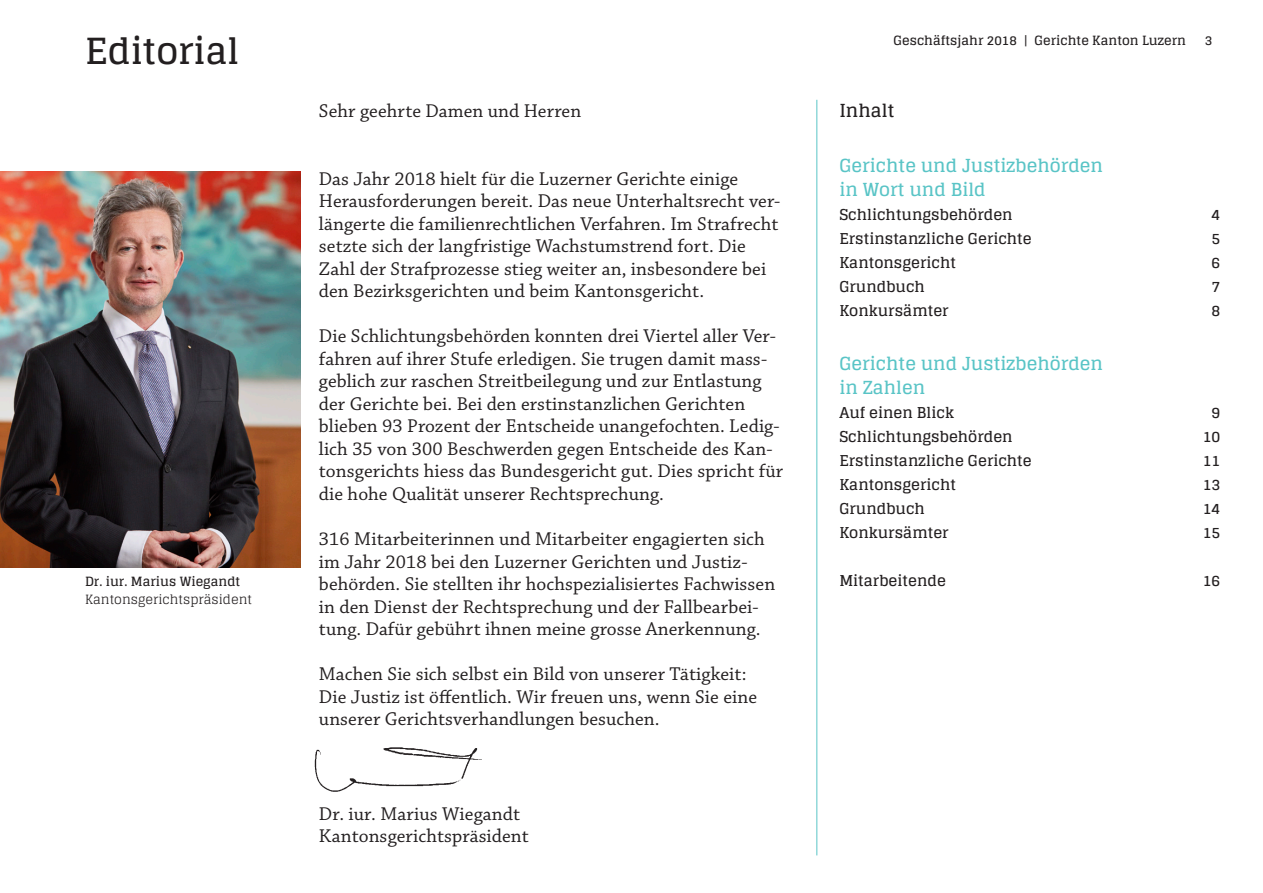
<style>
.page{position:relative;width:1263px;height:893px;background:#fff}
.page>*{position:absolute;margin:0;border:0;box-sizing:border-box;transform-origin:0 0}
.t1{font:700 36px "Glegoo";color:#231f20}
.t2{font:19.5px/22.5px "Chaparral Pro";letter-spacing:.005em;color:#231f20}
.t3{font:700 18px/24px "Glegoo";color:#59c4c6}
.t4{font:700 18px "Glegoo";color:#231f20}
.t5{font:700 15px "Glegoo";color:#231f20}
.t6{font:700 12.75px "Glegoo";color:#231f20}
.t7{font:12.75px "Glegoo";color:#231f20}
.s1{font-weight:400}
</style>
<div class="page">
<img style="left:0;top:172px;width:300px;height:396px">
<hr style="left:816px;top:100px;width:1px;height:755px;background:#59c4c6">
<img style="left:314px;top:747px;width:168px;height:45px">
<h1 class="t1" style="left:85px;top:31px;width:156px">Editorial</h1>
<p class="t6" style="left:85px;top:574px;width:157px">Dr. iur. Marius Wiegandt</p>
<p class="t7" style="left:85px;top:592px;width:169px">Kantonsgerichtspräsident</p>
<p class="t2" style="left:319px;top:101px;width:264px">Sehr geehrte Damen und Herren</p>
<p class="t2" style="left:319px;top:168px;width:463px">Das Jahr 2018 hielt für die Luzerner Gerichte einige Herausforderungen bereit. Das neue Unterhaltsrecht ver&shy;längerte die familienrechtlichen Verfahren. Im Strafrecht setzte sich der langfristige Wachstumstrend fort. Die Zahl der Strafprozesse stieg weiter an, insbesondere bei den Bezirksgerichten und beim Kantonsgericht.</p>
<p class="t2" style="left:319px;top:326px;width:466px">Die Schlichtungsbehörden konnten drei Viertel aller Ver&shy;fahren auf ihrer Stufe erledigen. Sie trugen damit mass&shy;geblich zur raschen Streitbeilegung und zur Entlastung der Gerichte bei. Bei den erstinstanzlichen Gerichten blieben 93 Prozent der Entscheide unangefochten. Ledig&shy;lich 35 von 300 Beschwerden gegen Entscheide des Kan&shy;tonsgerichts hiess das Bundesgericht gut. Dies spricht für die hohe Qualität unserer Rechtsprechung.</p>
<p class="t2" style="left:319px;top:528px;width:458px">316 Mitarbeiterinnen und Mitarbeiter engagierten sich im Jahr 2018 bei den Luzerner Gerichten und Justiz&shy;behörden. Sie stellten ihr hochspezialisiertes Fachwissen in den Dienst der Rechtsprechung und der Fallbearbei&shy;tung. Dafür gebührt ihnen meine grosse Anerkennung.</p>
<p class="t2" style="left:319px;top:663px;width:440px">Machen Sie sich selbst ein Bild von unserer Tätigkeit:<br>Die Justiz ist öffentlich. Wir freuen uns, wenn Sie eine unserer Gerichtsverhandlungen besuchen.</p>
<p class="t2" style="left:319px;top:803px;width:211px">Dr. iur. Marius Wiegandt<br>Kantonsgerichtspräsident</p>
<p class="t6" style="left:893px;top:33px;width:294px">Geschäftsjahr 2018 <span class="s1">|</span> Gerichte Kanton Luzern</p>
<p class="t6" style="left:1205px;top:33px;width:9px">3</p>
<p class="t4" style="left:839px;top:101px;width:57px">Inhalt</p>
<p class="t3" style="left:839px;top:154px;width:265px">Gerichte und Justizbehörden in Wort und Bild</p>
<p class="t5" style="left:839px;top:206px;width:175px">Schlichtungsbehörden</p>
<p class="t5" style="left:1211px;top:206px;width:10px">4</p>
<p class="t5" style="left:839px;top:230px;width:194px">Erstinstanzliche Gerichte</p>
<p class="t5" style="left:1211px;top:230px;width:10px">5</p>
<p class="t5" style="left:839px;top:254px;width:118px">Kantonsgericht</p>
<p class="t5" style="left:1211px;top:254px;width:10px">6</p>
<p class="t5" style="left:839px;top:278px;width:87px">Grundbuch</p>
<p class="t5" style="left:1211px;top:278px;width:10px">7</p>
<p class="t5" style="left:839px;top:302px;width:111px">Konkursämter</p>
<p class="t5" style="left:1211px;top:302px;width:10px">8</p>
<p class="t3" style="left:839px;top:352px;width:265px">Gerichte und Justizbehörden in Zahlen</p>
<p class="t5" style="left:839px;top:404px;width:116px">Auf einen Blick</p>
<p class="t5" style="left:1211px;top:404px;width:10px">9</p>
<p class="t5" style="left:839px;top:428px;width:175px">Schlichtungsbehörden</p>
<p class="t5" style="left:1203px;top:428px;width:19px">10</p>
<p class="t5" style="left:839px;top:452px;width:194px">Erstinstanzliche Gerichte</p>
<p class="t5" style="left:1203px;top:452px;width:19px">11</p>
<p class="t5" style="left:839px;top:476px;width:118px">Kantonsgericht</p>
<p class="t5" style="left:1203px;top:476px;width:19px">13</p>
<p class="t5" style="left:839px;top:500px;width:87px">Grundbuch</p>
<p class="t5" style="left:1203px;top:500px;width:19px">14</p>
<p class="t5" style="left:839px;top:524px;width:111px">Konkursämter</p>
<p class="t5" style="left:1203px;top:524px;width:19px">15</p>
<p class="t5" style="left:839px;top:572px;width:108px">Mitarbeitende</p>
<p class="t5" style="left:1203px;top:572px;width:19px">16</p>
</div>
